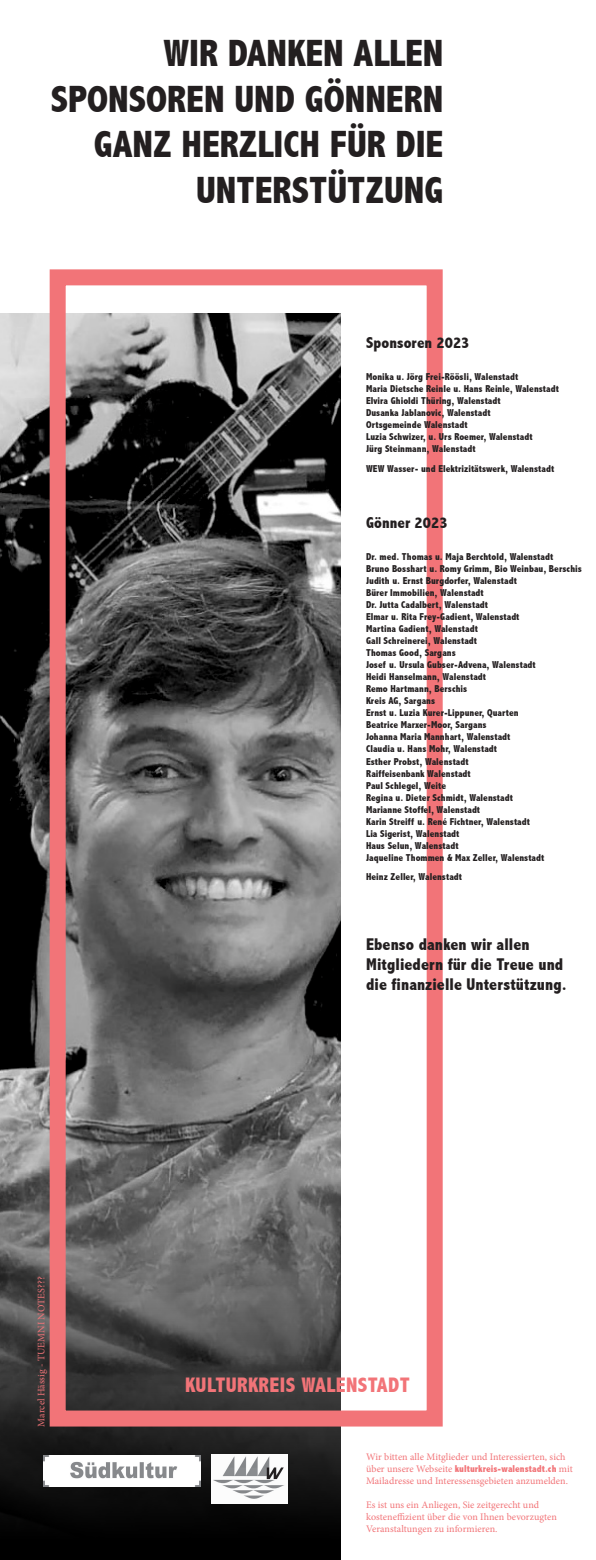
<style>
.page{position:relative;width:596px;height:1560px;background:#fff}
.page>*{position:absolute;margin:0;border:0;box-sizing:border-box;transform-origin:0 0}
.t1{font:800 condensed 38px "Abadi";color:#231f20}
.t2{font:800 condensed 21px "Abadi";letter-spacing:.02em;color:#f27478}
.t3{font:800 condensed 17px "Abadi";letter-spacing:.005em;color:#231f20}
.t4{font:800 condensed 16px "Abadi";letter-spacing:.005em;color:#231f20}
.t5{font:800 condensed 10px "Abadi";letter-spacing:.005em;color:#231f20}
.t6{font:10px/12px "Minion Pro";letter-spacing:.005em;color:#f27478}
.s1{font-family:"Abadi";font-weight:800;font-stretch:condensed}
</style>
<div class="page">
<img style="left:0;top:313px;width:340px;height:209px">
<svg style="left:0;top:522px;width:340px;height:1037px;background:#545454"></svg>
<img style="left:212px;top:1454px;width:75px;height:49px">
<img style="left:43px;top:1454px;width:157px;height:32px">
<div style="left:50px;top:269px;width:392px;height:1157px;border:16px solid #f27478"></div>
<p class="t1" style="left:163px;top:31px;width:281px">WIR DANKEN ALLEN</p>
<p class="t1" style="left:51px;top:77px;width:394px">SPONSOREN UND GÖNNERN</p>
<p class="t1" style="left:94px;top:123px;width:351px">GANZ HERZLICH FÜR DIE</p>
<p class="t1" style="left:196px;top:168px;width:249px">UNTERSTÜTZUNG</p>
<p class="t4" style="left:366px;top:333px;width:105px">Sponsoren 2023</p>
<p class="t5" style="left:366px;top:371px;width:153px">Monika u. Jörg Frei-Röösli, Walenstadt</p>
<p class="t5" style="left:366px;top:383px;width:194px">Maria Dietsche Reinle u. Hans Reinle, Walenstadt</p>
<p class="t5" style="left:366px;top:395px;width:136px">Elvira Ghioldi Thüring, Walenstadt</p>
<p class="t5" style="left:366px;top:407px;width:126px">Dusanka Jablanovic, Walenstadt</p>
<p class="t5" style="left:366px;top:419px;width:103px">Ortsgemeinde Walenstadt</p>
<p class="t5" style="left:366px;top:431px;width:168px">Luzia Schwizer, u. Urs Roemer, Walenstadt</p>
<p class="t5" style="left:366px;top:443px;width:111px">Jürg Steinmann, Walenstadt</p>
<p class="t5" style="left:366px;top:462px;width:189px">WEW Wasser- und Elektrizitätswerk, Walenstadt</p>
<p class="t4" style="left:366px;top:513px;width:83px">Gönner 2023</p>
<p class="t5" style="left:366px;top:551px;width:188px">Dr. med. Thomas u. Maja Berchtold, Walenstadt</p>
<p class="t5" style="left:366px;top:563px;width:217px">Bruno Bosshart u. Romy Grimm, Bio Weinbau, Berschis</p>
<p class="t5" style="left:366px;top:575px;width:152px">Judith u. Ernst Burgdorfer, Walenstadt</p>
<p class="t5" style="left:366px;top:587px;width:119px">Bürer Immobilien, Walenstadt</p>
<p class="t5" style="left:366px;top:599px;width:123px">Dr. Jutta Cadalbert, Walenstadt</p>
<p class="t5" style="left:366px;top:611px;width:155px">Elmar u. Rita Frey-Gadient, Walenstadt</p>
<p class="t5" style="left:366px;top:623px;width:113px">Martina Gadient, Walenstadt</p>
<p class="t5" style="left:366px;top:635px;width:112px">Gall Schreinerei, Walenstadt</p>
<p class="t5" style="left:366px;top:647px;width:91px">Thomas Good, Sargans</p>
<p class="t5" style="left:366px;top:659px;width:171px">Josef u. Ursula Gubser-Advena, Walenstadt</p>
<p class="t5" style="left:366px;top:671px;width:121px">Heidi Hanselmann, Walenstadt</p>
<p class="t5" style="left:366px;top:683px;width:103px">Remo Hartmann, Berschis</p>
<p class="t5" style="left:366px;top:695px;width:71px">Kreis AG, Sargans</p>
<p class="t5" style="left:366px;top:707px;width:154px">Ernst u. Luzia Kurer-Lippuner, Quarten</p>
<p class="t5" style="left:366px;top:719px;width:122px">Beatrice Marxer-Moor, Sargans</p>
<p class="t5" style="left:366px;top:731px;width:146px">Johanna Maria Mannhart, Walenstadt</p>
<p class="t5" style="left:366px;top:743px;width:132px">Claudia u. Hans Mohr, Walenstadt</p>
<p class="t5" style="left:366px;top:755px;width:104px">Esther Probst, Walenstadt</p>
<p class="t5" style="left:366px;top:767px;width:106px">Raiffeisenbank Walenstadt</p>
<p class="t5" style="left:366px;top:779px;width:81px">Paul Schlegel, Weite</p>
<p class="t5" style="left:366px;top:791px;width:148px">Regina u. Dieter Schmidt, Walenstadt</p>
<p class="t5" style="left:366px;top:803px;width:115px">Marianne Stoffel, Walenstadt</p>
<p class="t5" style="left:366px;top:815px;width:165px">Karin Streiff u. René Fichtner, Walenstadt</p>
<p class="t5" style="left:366px;top:827px;width:95px">Lia Sigerist, Walenstadt</p>
<p class="t5" style="left:366px;top:839px;width:94px">Haus Selun, Walenstadt</p>
<p class="t5" style="left:366px;top:851px;width:180px">Jaqueline Thommen &amp; Max Zeller, Walenstadt</p>
<p class="t5" style="left:366px;top:870px;width:97px">Heinz Zeller, Walenstadt</p>
<p class="t6" style="left:35px;top:1426px;width:151px;rotate:-90deg">Marcel Hässig - TUEMNI NOTES???</p>
<p class="t3" style="left:366px;top:934px;width:165px">Ebenso danken wir allen</p>
<p class="t3" style="left:366px;top:954px;width:198px">Mitgliedern für die Treue und</p>
<p class="t3" style="left:366px;top:974px;width:202px">die finanzielle Unterstützung.</p>
<p class="t2" style="left:185px;top:1372px;width:226px">KULTURKREIS WALENSTADT</p>
<p class="t6" style="left:366px;top:1449px;width:201px">Wir bitten alle Mitglieder und Interessierten, sich</p>
<p class="t6" style="left:366px;top:1461px;width:208px">über unsere Webseite <span class="s1">kulturkreis-walenstadt.ch</span> mit<br>Mailadresse und Interessensgebieten anzumelden.</p>
<p class="t6" style="left:366px;top:1497px;width:174px">Es ist uns ein Anliegen, Sie zeitgerecht und</p>
<p class="t6" style="left:366px;top:1509px;width:192px">kosteneffizient über die von Ihnen bevorzugten<br>Veranstaltungen zu informieren.</p>
</div>
